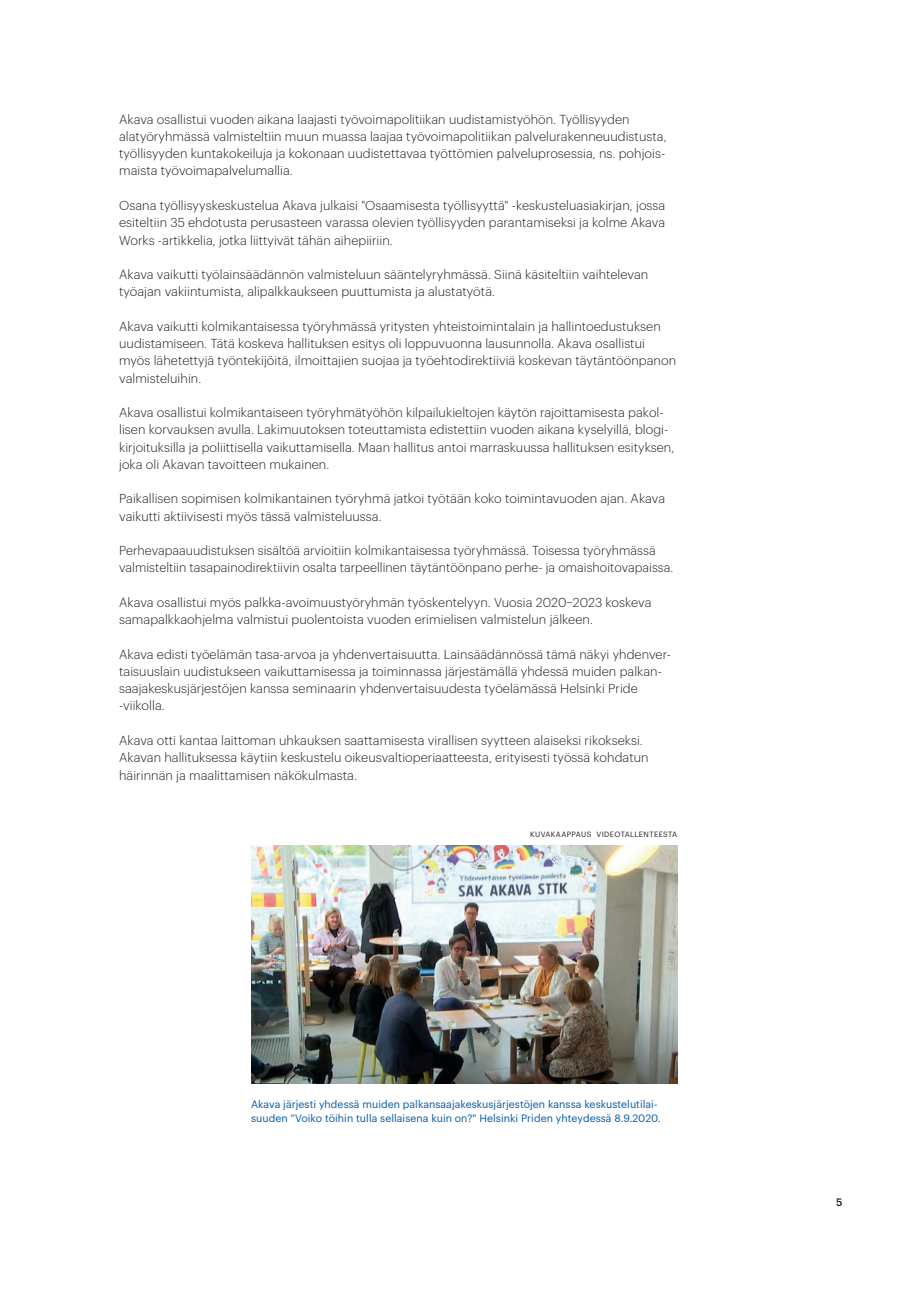
<style>
.page{position:relative;width:919px;height:1289px;background:#fff}
.page>*{position:absolute;margin:0;border:0;box-sizing:border-box;transform-origin:0 0}
.t1{font:300 12.75px/17.2px "Graphik";letter-spacing:.005em;color:#231f20}
.t2{font:10.5px/13.5px "Graphik";letter-spacing:.005em;color:#015aaa}
.t3{font:500 10.5px "Graphik";color:#231f20}
.t4{font:7.5px "Graphik";letter-spacing:.05em;color:#231f20}
</style>
<div class="page">
<img style="left:251px;top:845px;width:426px;height:238px">
<p class="t1" style="left:119px;top:109px;width:549px">Akava osallistui vuoden aikana laajasti työvoimapolitiikan uudistamistyöhön. Työllisyyden alatyöryhmässä valmisteltiin muun muassa laajaa työvoimapolitiikan palvelurakenneuudistusta, työllisyyden kuntakokeiluja ja kokonaan uudistettavaa työttömien palveluprosessia, ns. pohjois&shy;maista työvoimapalvelumallia.</p>
<p class="t1" style="left:119px;top:196px;width:547px;text-align:justify">Osana työllisyyskeskustelua Akava julkaisi "Osaamisesta työllisyyttä" -keskusteluasiakirjan, jossa esiteltiin 35 ehdotusta perusasteen varassa olevien työllisyyden parantamiseksi ja kolme Akava Works -artikkelia, jotka liittyivät tähän aihepiiriin.</p>
<p class="t1" style="left:119px;top:265px;width:530px">Akava vaikutti työlainsäädännön valmisteluun sääntelyryhmässä. Siinä käsiteltiin vaihtelevan työajan vakiintumista, alipalkkaukseen puuttumista ja alustatyötä.</p>
<p class="t1" style="left:119px;top:316px;width:558px">Akava vaikutti kolmikantaisessa työryhmässä yritysten yhteistoimintalain ja hallintoedustuksen uudistamiseen. Tätä koskeva hallituksen esitys oli loppuvuonna lausunnolla. Akava osallistui myös lähetettyjä työntekijöitä, ilmoittajien suojaa ja työehtodirektiiviä koskevan täytäntöönpanon valmisteluihin.</p>
<p class="t1" style="left:119px;top:403px;width:556px">Akava osallistui kolmikantaiseen työryhmätyöhön kilpailukieltojen käytön rajoittamisesta pakol&shy;lisen korvauksen avulla. Lakimuutoksen toteuttamista edistettiin vuoden aikana kyselyillä, blogi&shy;kirjoituksilla ja poliittisella vaikuttamisella. Maan hallitus antoi marraskuussa hallituksen esityksen, joka oli Akavan tavoitteen mukainen.</p>
<p class="t1" style="left:119px;top:489px;width:547px">Paikallisen sopimisen kolmikantainen työryhmä jatkoi työtään koko toimintavuoden ajan. Akava vaikutti aktiivisesti myös tässä valmisteluussa.</p>
<p class="t1" style="left:119px;top:541px;width:555px">Perhevapaauudistuksen sisältöä arvioitiin kolmikantaisessa työryhmässä. Toisessa työryhmässä valmisteltiin tasapainodirektiivin osalta tarpeellinen täytäntöönpano perhe- ja omaishoitovapaissa.</p>
<p class="t1" style="left:119px;top:592px;width:534px">Akava osallistui myös palkka-avoimuustyöryhmän työskentelyyn. Vuosia 2020–2023 koskeva samapalkkaohjelma valmistui puolentoista vuoden erimielisen valmistelun jälkeen.</p>
<p class="t1" style="left:119px;top:644px;width:553px">Akava edisti työelämän tasa-arvoa ja yhdenvertaisuutta. Lainsäädännössä tämä näkyi yhdenver&shy;taisuuslain uudistukseen vaikuttamisessa ja toiminnassa järjestämällä yhdessä muiden palkan&shy;saajakeskusjärjestöjen kanssa seminaarin yhdenvertaisuudesta työelämässä Helsinki Pride -viikolla.</p>
<p class="t1" style="left:119px;top:730px;width:531px">Akava otti kantaa laittoman uhkauksen saattamisesta virallisen syytteen alaiseksi rikokseksi.<br>Akavan hallituksessa käytiin keskustelu oikeusvaltioperiaatteesta, erityisesti työssä kohdatun häirinnän ja maalittamisen näkökulmasta.</p>
<p class="t4" style="left:530px;top:828px;width:149px">KUVAKAAPPAUS VIDEOTALLENTEESTA</p>
<p class="t2" style="left:251px;top:1096px;width:411px">Akava järjesti yhdessä muiden palkansaajakeskusjärjestöjen kanssa keskustelutilai&shy;suuden ”Voiko töihin tulla sellaisena kuin on?" Helsinki Priden yhteydessä 8.9.2020.</p>
<p class="t3" style="left:836px;top:1193px;width:8px">5</p>
</div>
